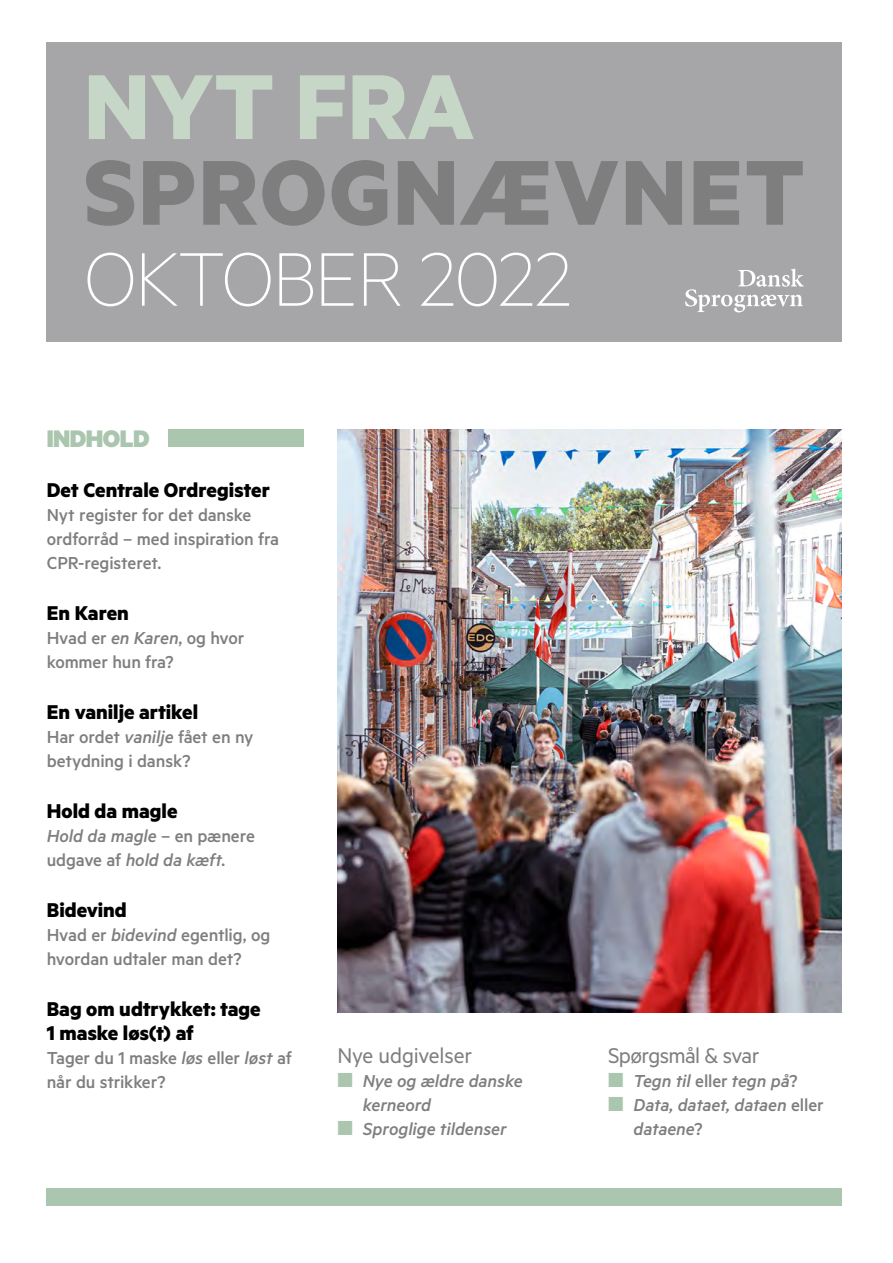
<style>
.page{position:relative;width:893px;height:1263px;background:#fff}
.page>*{position:absolute;margin:0;border:0;box-sizing:border-box;transform-origin:0 0}
.t1{font:700 103.8px "Metric";color:#c7d7c7}
.t2{font:700 103.65px "Metric";letter-spacing:.02em;color:#7e7e7f}
.t3{font:100 85.5px "Metric";letter-spacing:-.02em;color:#fff}
.t4{font:900 27px "Metric";letter-spacing:-.02em;color:#abc6af}
.t5{font:24px "Metric";letter-spacing:-.02em;color:#7e7e7f}
.t6{font:700 22.5px/24px "Metric";color:#000}
.t7{font:20.4px "Zapf Dingbats";color:#abc6af}
.t8{font:500 19.5px/24px "Metric";letter-spacing:-.01em;color:#7e7e7f}
.t9{font:italic 500 19.5px/24px "Metric";letter-spacing:-.005em;color:#7e7e7f}
.s1{font-style:italic}
.s2{font-style:normal}
.s3{color:#abc6af}
</style>
<div class="page">
<div style="left:47px;top:43px;width:795px;height:299px;background:#a6a5a7"></div>
<svg style="left:685px;top:269px;width:119px;height:43px"></svg>
<div style="left:168px;top:429px;width:135px;height:17px;background:#abc6af"></div>
<div style="left:47px;top:1188px;width:795px;height:17px;background:#abc6af"></div>
<img style="left:337px;top:429px;width:505px;height:583px">
<h1 class="t1" style="left:84px;top:43px;width:392px">NYT FRA</h1>
<h1 class="t2" style="left:84px;top:129px;width:722px">SPROGNÆVNET</h1>
<h1 class="t3" style="left:84px;top:229px;width:489px">OKTOBER 2022</h1>
<h2 class="t4" style="left:47px;top:422px;width:104px">INDHOLD</h2>
<h3 class="t6" style="left:47px;top:477px;width:225px">Det Centrale Ordregister</h3>
<p class="t8" style="left:47px;top:502px;width:234px">Nyt register for det danske ordforråd – med inspiration fra<br>CPR-registeret.</p>
<h3 class="t6" style="left:47px;top:600px;width:84px">En Karen</h3>
<p class="t8" style="left:47px;top:625px;width:199px">Hvad er <span class="s1">en Karen</span>, og hvor kommer hun fra?</p>
<h3 class="t6" style="left:47px;top:699px;width:153px">En vanilje artikel</h3>
<p class="t8" style="left:47px;top:724px;width:208px">Har ordet <span class="s1">vanilje</span> fået en ny betydning i dansk?</p>
<h3 class="t6" style="left:47px;top:798px;width:132px">Hold da magle</h3>
<p class="t9" style="left:47px;top:823px;width:210px">Hold da magle <span class="s2">– en pænere udgave af</span> hold da kæft.</p>
<h3 class="t6" style="left:47px;top:897px;width:82px">Bidevind</h3>
<p class="t8" style="left:47px;top:922px;width:225px">Hvad er <span class="s1">bidevind</span> egentlig, og hvordan udtaler man det?</p>
<h3 class="t6" style="left:47px;top:996px;width:216px">Bag om udtrykket: tage<br>1 maske løs(t) af</h3>
<p class="t8" style="left:47px;top:1045px;width:247px">Tager du 1 maske <span class="s1">løs</span> eller <span class="s1">løst</span> af når du strikker?</p>
<h3 class="t5" style="left:337px;top:1042px;width:136px">Nye udgivelser</h3>
<p class="t7" style="left:337px;top:1071px;width:17px">■</p>
<p class="t9" style="left:363px;top:1069px;width:161px">Nye og ældre danske kerneord</p>
<p class="t9" style="left:337px;top:1117px;width:171px"><span class="s3">■</span> Sproglige tildenser</p>
<h3 class="t5" style="left:608px;top:1042px;width:153px">Spørgsmål &amp; svar</h3>
<h3 class="t7" style="left:608px;top:1071px;width:17px">■</h3>
<p class="t9" style="left:634px;top:1069px;width:166px">Tegn til <span class="s2">eller</span> tegn på<span class="s2">?</span></p>
<p class="t9" style="left:634px;top:1093px;width:192px;text-indent:-26px"><span class="s3">■</span> Data, dataet, dataen <span class="s2">eller </span>dataene<span class="s2">?</span></p>
</div>
